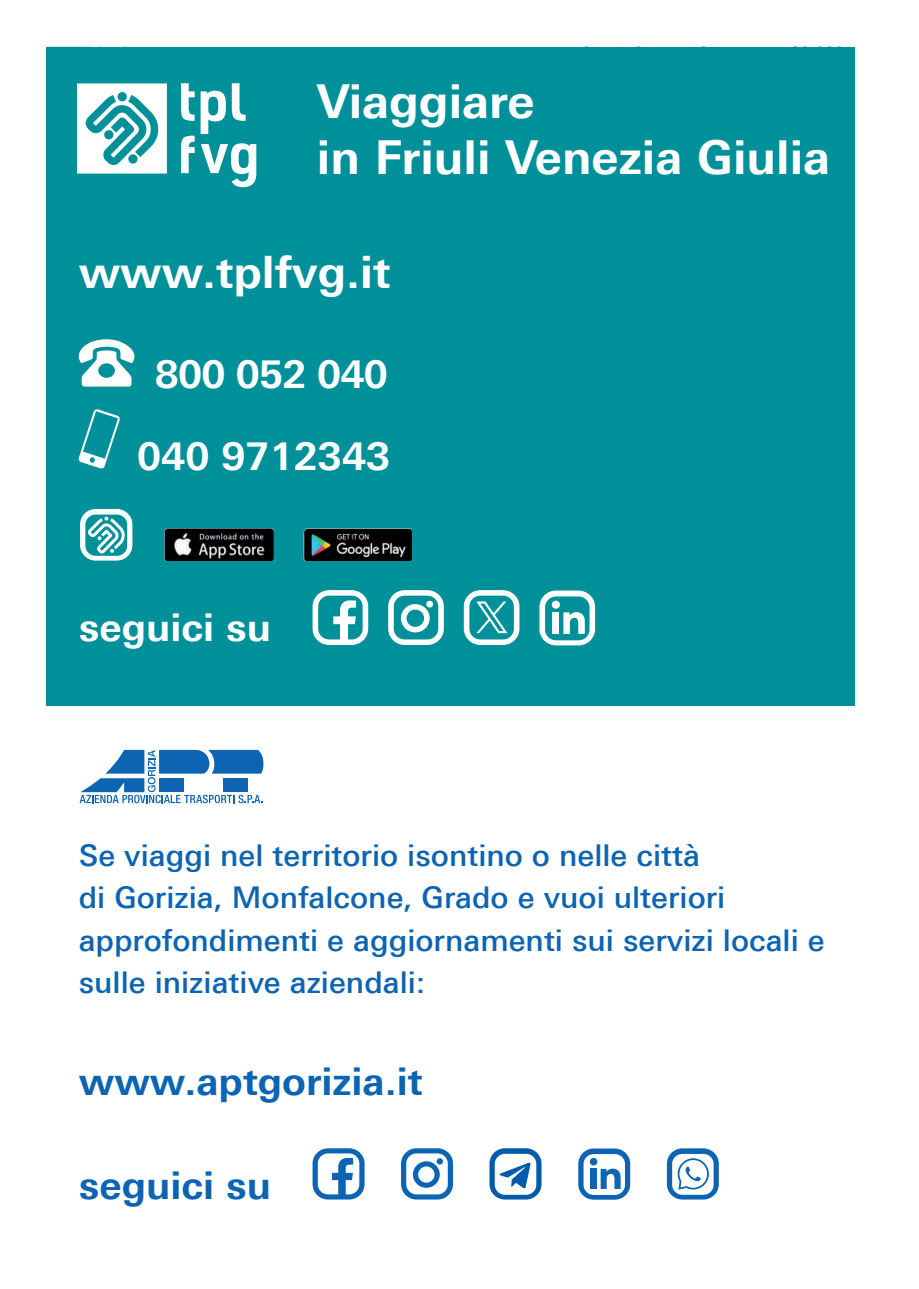
<style>
.page{position:relative;width:919px;height:1289px;background:#fff}
.page>*{position:absolute;margin:0;border:0;box-sizing:border-box;transform-origin:0 0}
.t1{font:700 46.8px/56.2px "Univers Next Pro";color:#fff}
.t2{font:700 44.7px "Univers Next Pro";color:#fff}
.t3{font:700 38.4px/82.1px "Univers Next Pro";color:#fff;text-align:center}
.t4{font:700 38.4px "Univers Next Pro";color:#0c64b2}
.t5{font:500 30px/42.5px "Univers Next Pro";color:#0c64b2}
</style>
<div class="page">
<div style="left:47px;top:47px;width:808px;height:658px;background:#00909a"></div>
<svg style="left:181px;top:83px;width:75px;height:104px"></svg>
<svg style="left:77px;top:83px;width:90px;height:90px"></svg>
<svg style="left:80px;top:750px;width:183px;height:53px"></svg>
<img style="left:303px;top:528px;width:109px;height:32px">
<img style="left:164px;top:528px;width:110px;height:32px">
<svg style="left:79px;top:339px;width:55px;height:47px"></svg>
<svg style="left:78px;top:409px;width:42px;height:60px"></svg>
<svg style="left:80px;top:509px;width:52px;height:51px"></svg>
<svg style="left:312px;top:590px;width:56px;height:55px"></svg>
<svg style="left:388px;top:590px;width:56px;height:55px"></svg>
<svg style="left:539px;top:590px;width:56px;height:55px"></svg>
<svg style="left:464px;top:590px;width:55px;height:55px"></svg>
<svg style="left:489px;top:1148px;width:52px;height:51px"></svg>
<svg style="left:401px;top:1148px;width:52px;height:51px"></svg>
<svg style="left:312px;top:1148px;width:52px;height:51px"></svg>
<svg style="left:578px;top:1148px;width:52px;height:51px"></svg>
<svg style="left:666px;top:1148px;width:52px;height:51px"></svg>
<h1 class="t1" style="left:317px;top:73px;width:515px">Viaggiare<br>in Friuli Venezia Giulia</h1>
<h2 class="t2" style="left:79px;top:245px;width:313px">www.tplfvg.it</h2>
<p class="t3" style="left:137px;top:333px;width:254px">800 052 040<br>040 9712343</p>
<p class="t3" style="left:79px;top:586px;width:194px">seguici su</p>
<p class="t5" style="left:79px;top:833px;width:747px">Se viaggi nel territorio isontino o nelle città<br>di Gorizia, Monfalcone, Grado e vuoi ulteriori approfondimenti e aggiornamenti sui servizi locali e sulle iniziative aziendali:</p>
<p class="t4" style="left:79px;top:1058px;width:345px">www.aptgorizia.it</p>
<p class="t4" style="left:79px;top:1162px;width:194px">seguici su</p>
</div>
